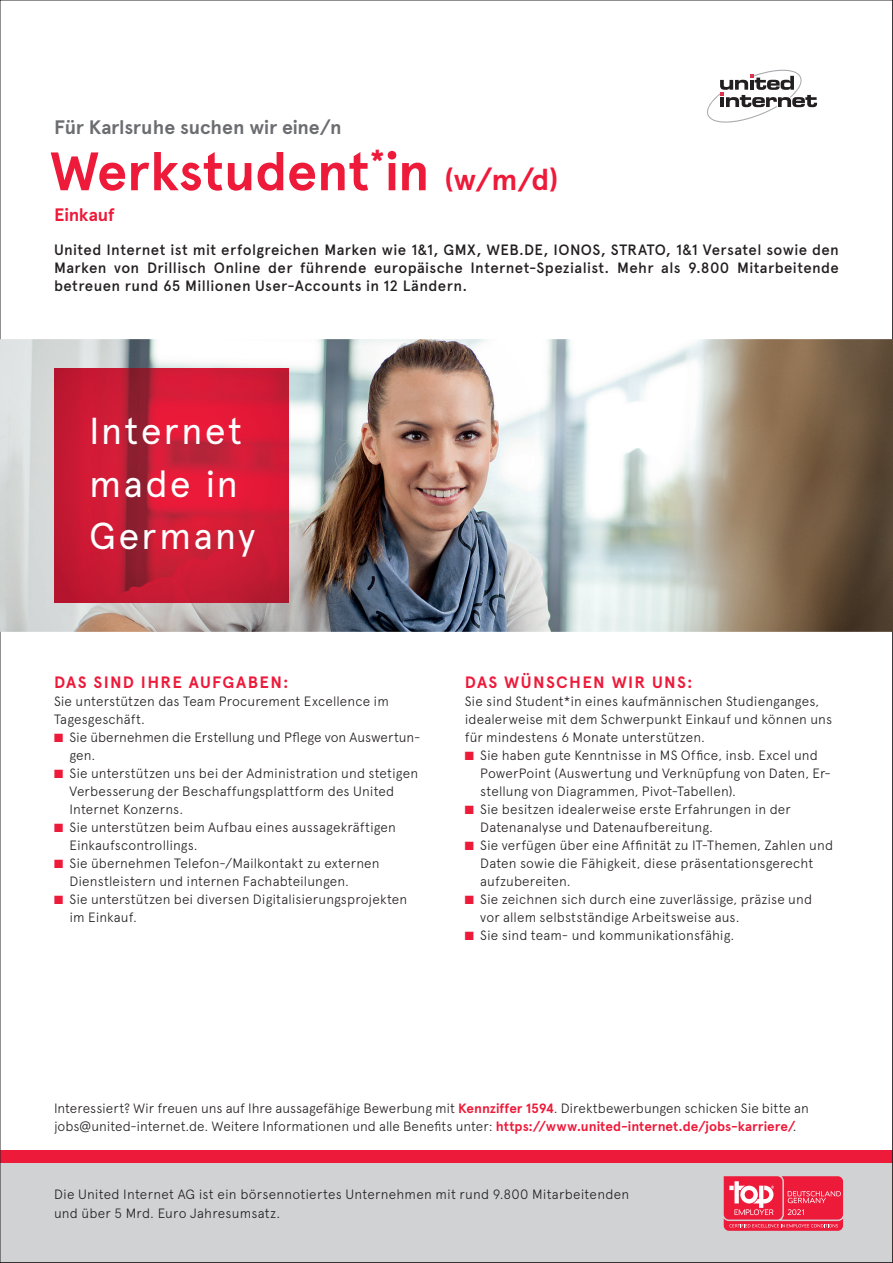
<style>
.page{position:relative;width:893px;height:1263px;background:#fff}
.page>*{position:absolute;margin:0;border:0;box-sizing:border-box;transform-origin:0 0}
.t1{font:700 54px "Apercu";letter-spacing:-.005em;color:#ed1a3a}
.t2{font:37.5px/52.5px "Apercu";letter-spacing:.05em;color:#fff}
.t3{font:700 19.5px "Apercu";letter-spacing:-.005em;color:#6c6d70}
.t4{font:700 18px "Apercu";letter-spacing:-.01em;color:#ed1a3a}
.t5{font:700 16.5px "Apercu";letter-spacing:.08em;color:#ed1a3a}
.t6{font:500 15px/18px "Apercu";letter-spacing:.025em;color:#231f20;text-align:justify}
.t7{font:300 13.5px/18px "Apercu";letter-spacing:.005em;color:#231f20}
.s1{font-size:30px}
.s2{color:#ed1a3a}
.s3{font-weight:700;color:#ed1a3a}
</style>
<div class="page">
<div style="left:0;top:1161px;width:893px;height:102px;background:#d1d2d4"></div>
<svg style="left:724px;top:1176px;width:119px;height:55px;background:#ed425c"></svg>
<div style="left:0;top:1150px;width:893px;height:12px;background:#ed1a3a"></div>
<svg style="left:707px;top:69px;width:110px;height:54px"></svg>
<img style="left:0;top:339px;width:893px;height:293px">
<img style="left:54px;top:369px;width:235px;height:233px">
<h3 class="t3" style="left:54px;top:115px;width:289px">Für Karlsruhe suchen wir eine/n</h3>
<h1 class="t1" style="left:50px;top:139px;width:510px">Werkstudent<sup>*</sup>in <span class="s1">(w/m/d)</span></h1>
<h3 class="t4" style="left:54px;top:204px;width:62px">Einkauf</h3>
<p class="t6" style="left:54px;top:241px;width:786px">United Internet ist mit erfolgreichen Marken wie 1&amp;1, GMX, WEB.DE, IONOS, STRATO, 1&amp;1 Versatel sowie den Marken von Drillisch Online der führende europäische Internet-Spezialist. Mehr als 9.800 Mitarbeitende betreuen rund 65 Millionen User-Accounts in 12 Ländern.</p>
<h2 class="t2" style="left:89px;top:405px;width:168px">Internet made in<br>Germany</h2>
<p class="t5" style="left:54px;top:672px;width:236px">DAS SIND IHRE AUFGABEN:</p>
<p class="t7" style="left:54px;top:692px;width:336px">Sie unterstützen das Team Procurement Excellence im<br>Tagesgeschäft.</p>
<p class="t7" style="left:69px;top:728px;width:352px;text-indent:-15px"><span class="s2">■</span> Sie übernehmen die Erstellung und Pflege von Auswertun&shy;gen.</p>
<p class="t7" style="left:69px;top:764px;width:350px;text-indent:-15px"><span class="s2">■</span> Sie unterstützen uns bei der Administration und stetigen<br>Verbesserung der Beschaffungsplattform des United<br>Internet Konzerns.</p>
<p class="t7" style="left:69px;top:818px;width:328px;text-indent:-15px"><span class="s2">■</span> Sie unterstützen beim Aufbau eines aussagekräftigen<br>Einkaufscontrollings.</p>
<p class="t7" style="left:69px;top:854px;width:312px;text-indent:-15px"><span class="s2">■</span> Sie übernehmen Telefon-/Mailkontakt zu externen<br>Dienstleistern und internen Fachabteilungen.</p>
<p class="t7" style="left:69px;top:890px;width:339px;text-indent:-15px"><span class="s2">■</span> Sie unterstützen bei diversen Digitalisierungsprojekten im Einkauf.</p>
<p class="t5" style="left:465px;top:672px;width:229px">DAS WÜNSCHEN WIR UNS:</p>
<p class="t7" style="left:465px;top:692px;width:369px">Sie sind Student*in eines kaufmännischen Studienganges, idealerweise mit dem Schwerpunkt Einkauf und können uns für mindestens 6 Monate unterstützen.</p>
<p class="t7" style="left:480px;top:746px;width:352px;text-indent:-15px"><span class="s2">■</span> Sie haben gute Kenntnisse in MS Office, insb. Excel und<br>PowerPoint (Auswertung und Verknüpfung von Daten, Er&shy;stellung von Diagrammen, Pivot-Tabellen).</p>
<p class="t7" style="left:480px;top:800px;width:312px;text-indent:-15px"><span class="s2">■</span> Sie besitzen idealerweise erste Erfahrungen in der<br>Datenanalyse und Datenaufbereitung.</p>
<p class="t7" style="left:480px;top:836px;width:354px;text-indent:-15px"><span class="s2">■</span> Sie verfügen über eine Affinität zu IT-Themen, Zahlen und<br>Daten sowie die Fähigkeit, diese präsentationsgerecht aufzubereiten.</p>
<p class="t7" style="left:480px;top:890px;width:333px;text-indent:-15px"><span class="s2">■</span> Sie zeichnen sich durch eine zuverlässige, präzise und vor allem selbstständige Arbeitsweise aus.</p>
<p class="t7" style="left:465px;top:926px;width:271px"><span class="s2">■</span> Sie sind team- und kommunikationsfähig.</p>
<p class="t7" style="left:54px;top:1099px;width:756px">Interessiert? Wir freuen uns auf Ihre aussagefähige Bewerbung mit <span class="s3">Kennziffer 1594</span>. Direktbewerbungen schicken Sie bitte an jobs@united-internet.de. Weitere Informationen und alle Benefits unter: <span class="s3">https://www.united-internet.de/jobs-karriere/</span>.</p>
<p class="t7" style="left:54px;top:1184px;width:577px;line-height:19.5px">Die United Internet AG ist ein börsennotiertes Unternehmen mit rund 9.800 Mitarbeitenden und über 5 Mrd. Euro Jahresumsatz.</p>
</div>
